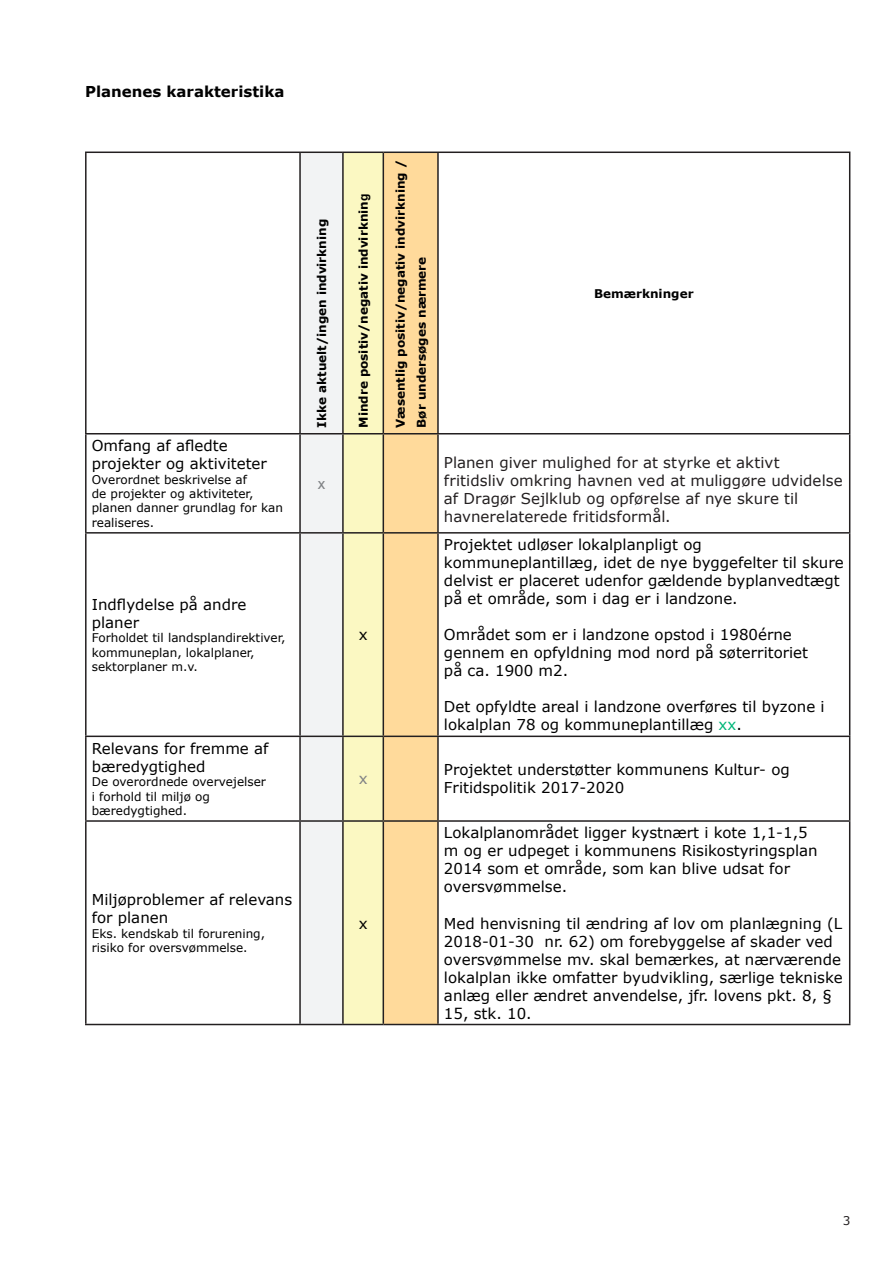
<style>
.page{position:relative;width:893px;height:1263px;background:#fff}
.page>*{position:absolute;margin:0;border:0;box-sizing:border-box;transform-origin:0 0}
.Note{font:15px/18px "Verdana";color:#000}
.Brødtekst{font:15px/18px "Verdana";color:#231f20}
.Note-2{font:700 15px "Verdana";color:#000}
.Note-3{font:15px "Arial";color:#808285}
.Note-4{font:15px "Verdana";color:#808285}
.Note-5{font:12px/14.4px "Verdana";color:#000}
.Note-6{font:700 12px/21px "Verdana";color:#000}
.t1{font:12px "Verdana";color:#231f20}
.s1{font-family:"Arial"}
.s2{color:#00b679}
</style>
<div class="page">
<svg style="left:301px;top:153px;width:136px;height:871px"></svg>
<hr style="left:85px;top:152px;width:215px;height:1px;background:#231f20">
<hr style="left:85px;top:153px;width:2px;height:280px;background:#231f20">
<hr style="left:300px;top:152px;width:43px;height:1px;background:#231f20">
<hr style="left:299px;top:153px;width:2px;height:280px;background:#231f20">
<hr style="left:438px;top:152px;width:412px;height:1px;background:#231f20">
<hr style="left:849px;top:153px;width:1px;height:280px;background:#231f20">
<hr style="left:85px;top:433px;width:215px;height:1px;background:#231f20">
<hr style="left:85px;top:434px;width:2px;height:98px;background:#231f20">
<hr style="left:300px;top:433px;width:43px;height:1px;background:#231f20">
<hr style="left:299px;top:434px;width:2px;height:98px;background:#231f20">
<hr style="left:438px;top:433px;width:412px;height:1px;background:#231f20">
<hr style="left:849px;top:434px;width:1px;height:98px;background:#231f20">
<hr style="left:85px;top:532px;width:215px;height:2px;background:#231f20">
<hr style="left:85px;top:534px;width:2px;height:201px;background:#231f20">
<hr style="left:300px;top:532px;width:43px;height:2px;background:#231f20">
<hr style="left:299px;top:534px;width:2px;height:201px;background:#231f20">
<hr style="left:438px;top:532px;width:412px;height:2px;background:#231f20">
<hr style="left:849px;top:534px;width:1px;height:201px;background:#231f20">
<hr style="left:85px;top:735px;width:215px;height:2px;background:#231f20">
<hr style="left:85px;top:737px;width:2px;height:83px;background:#231f20">
<hr style="left:300px;top:735px;width:43px;height:2px;background:#231f20">
<hr style="left:299px;top:737px;width:2px;height:83px;background:#231f20">
<hr style="left:438px;top:735px;width:412px;height:2px;background:#231f20">
<hr style="left:849px;top:737px;width:1px;height:83px;background:#231f20">
<hr style="left:85px;top:820px;width:215px;height:2px;background:#231f20">
<hr style="left:85px;top:822px;width:2px;height:202px;background:#231f20">
<hr style="left:300px;top:820px;width:43px;height:2px;background:#231f20">
<hr style="left:299px;top:822px;width:2px;height:202px;background:#231f20">
<hr style="left:438px;top:820px;width:412px;height:2px;background:#231f20">
<hr style="left:849px;top:822px;width:1px;height:202px;background:#231f20">
<hr style="left:85px;top:1024px;width:215px;height:1px;background:#231f20">
<hr style="left:300px;top:1024px;width:43px;height:1px;background:#231f20">
<hr style="left:438px;top:1024px;width:412px;height:1px;background:#231f20">
<hr style="left:342px;top:434px;width:2px;height:98px;background:#231f20">
<hr style="left:343px;top:152px;width:40px;height:1px;background:#231f20">
<hr style="left:342px;top:153px;width:2px;height:280px;background:#231f20">
<hr style="left:343px;top:433px;width:40px;height:1px;background:#231f20">
<hr style="left:343px;top:532px;width:40px;height:2px;background:#231f20">
<hr style="left:342px;top:534px;width:2px;height:201px;background:#231f20">
<hr style="left:343px;top:735px;width:40px;height:2px;background:#231f20">
<hr style="left:342px;top:737px;width:2px;height:83px;background:#231f20">
<hr style="left:342px;top:822px;width:2px;height:202px;background:#231f20">
<hr style="left:343px;top:820px;width:40px;height:2px;background:#231f20">
<hr style="left:343px;top:1024px;width:40px;height:1px;background:#231f20">
<hr style="left:383px;top:152px;width:55px;height:1px;background:#231f20">
<hr style="left:383px;top:153px;width:1px;height:280px;background:#231f20">
<hr style="left:437px;top:153px;width:2px;height:280px;background:#231f20">
<hr style="left:383px;top:433px;width:55px;height:1px;background:#231f20">
<hr style="left:383px;top:434px;width:1px;height:98px;background:#231f20">
<hr style="left:437px;top:434px;width:2px;height:98px;background:#231f20">
<hr style="left:383px;top:532px;width:55px;height:2px;background:#231f20">
<hr style="left:383px;top:534px;width:1px;height:201px;background:#231f20">
<hr style="left:437px;top:534px;width:2px;height:201px;background:#231f20">
<hr style="left:383px;top:735px;width:55px;height:2px;background:#231f20">
<hr style="left:383px;top:737px;width:1px;height:83px;background:#231f20">
<hr style="left:437px;top:737px;width:2px;height:83px;background:#231f20">
<hr style="left:383px;top:822px;width:1px;height:202px;background:#231f20">
<hr style="left:437px;top:822px;width:2px;height:202px;background:#231f20">
<hr style="left:383px;top:820px;width:55px;height:2px;background:#231f20">
<hr style="left:383px;top:1024px;width:55px;height:1px;background:#231f20">
<p class="Note-2" style="left:85px;top:80px;width:201px">Planenes karakteristika</p>
<p class="Note-6" style="left:311px;top:428px;width:210px;rotate:-90deg">Ikke aktuelt/ingen indvirkning</p>
<p class="Note" style="left:92px;top:437px;width:177px">Omfang af afledte projekter og aktiviteter</p>
<p class="Note-5" style="left:92px;top:472px;width:193px">Overordnet beskrivelse af<br>de projekter og aktiviteter, planen danner grundlag for kan realiseres.</p>
<p class="Note-3" style="left:318px;top:474px;width:9px">x</p>
<p class="Note-6" style="left:353px;top:428px;width:235px;rotate:-90deg">Mindre positiv/negativ indvirknin<span class="s1">g</span></p>
<p class="Note" style="left:92px;top:595px;width:156px">Indflydelse på andre planer</p>
<p class="Note-5" style="left:92px;top:630px;width:195px">Forholdet til landsplandirektiver, kommuneplan, lokalplaner, sektorplaner m.v.</p>
<p class="Note" style="left:359px;top:626px;width:10px">x</p>
<p class="Note" style="left:92px;top:739px;width:178px">Relevans for fremme af bæredygtighed</p>
<p class="Note-5" style="left:92px;top:774px;width:176px">De overordnede overvejelser i forhold til miljø og bæredygtighed.</p>
<p class="Note-4" style="left:359px;top:769px;width:10px">x</p>
<p class="Note" style="left:92px;top:890px;width:202px">Miljøproblemer af relevans for planen</p>
<p class="Note-5" style="left:92px;top:926px;width:175px">Eks. kendskab til forurening, risiko for oversvømmelse.</p>
<p class="Note" style="left:359px;top:914px;width:10px">x</p>
<p class="Note-6" style="left:390px;top:428px;width:269px;rotate:-90deg">Væsentlig positiv/negativ indvirkning /<br>Bør undersøges nærmere</p>
<p class="Note-6" style="left:594px;top:282px;width:101px">Bemærkninger</p>
<p class="Brødtekst" style="left:444px;top:453px;width:400px">Planen giver mulighed for at styrke et aktivt fritidsliv omkring havnen ved at muliggøre udvidelse af Dragør Sejlklub og opførelse af nye skure til havnerelaterede fritidsformål.</p>
<p class="Note" style="left:444px;top:536px;width:401px">Projektet udløser lokalplanpligt og kommuneplantillæg, idet de nye byggefelter til skure delvist er placeret udenfor gældende byplanvedtægt på et område, som i dag er i landzone.</p>
<p class="Note" style="left:444px;top:626px;width:366px">Området som er i landzone opstod i 1980érne gennem en opfyldning mod nord på søterritoriet</p>
<p class="Note" style="left:444px;top:662px;width:126px">på ca. 1900 m2.</p>
<p class="Note" style="left:444px;top:698px;width:382px">Det opfyldte areal i landzone overføres til byzone i lokalplan 78 og kommuneplantillæg <span class="s2">xx</span>.</p>
<p class="Note" style="left:444px;top:761px;width:347px">Projektet understøtter kommunens Kultur- og<br>Fritidspolitik 2017-2020</p>
<p class="Note" style="left:444px;top:824px;width:375px">Lokalplanområdet ligger kystnært i kote 1,1-1,5 m og er udpeget i kommunens Risikostyringsplan 2014 som et område, som kan blive udsat for oversvømmelse.</p>
<p class="Note" style="left:444px;top:914px;width:400px">Med henvisning til ændring af lov om planlægning (L 2018-01-30 nr. 62) om forebyggelse af skader ved oversvømmelse mv. skal bemærkes, at nærværende lokalplan ikke omfatter byudvikling, særlige tekniske anlæg eller ændret anvendelse, jfr. lovens pkt. 8, § 15, stk. 10.</p>
<p class="t1" style="left:843px;top:1212px;width:9px">3</p>
</div>
